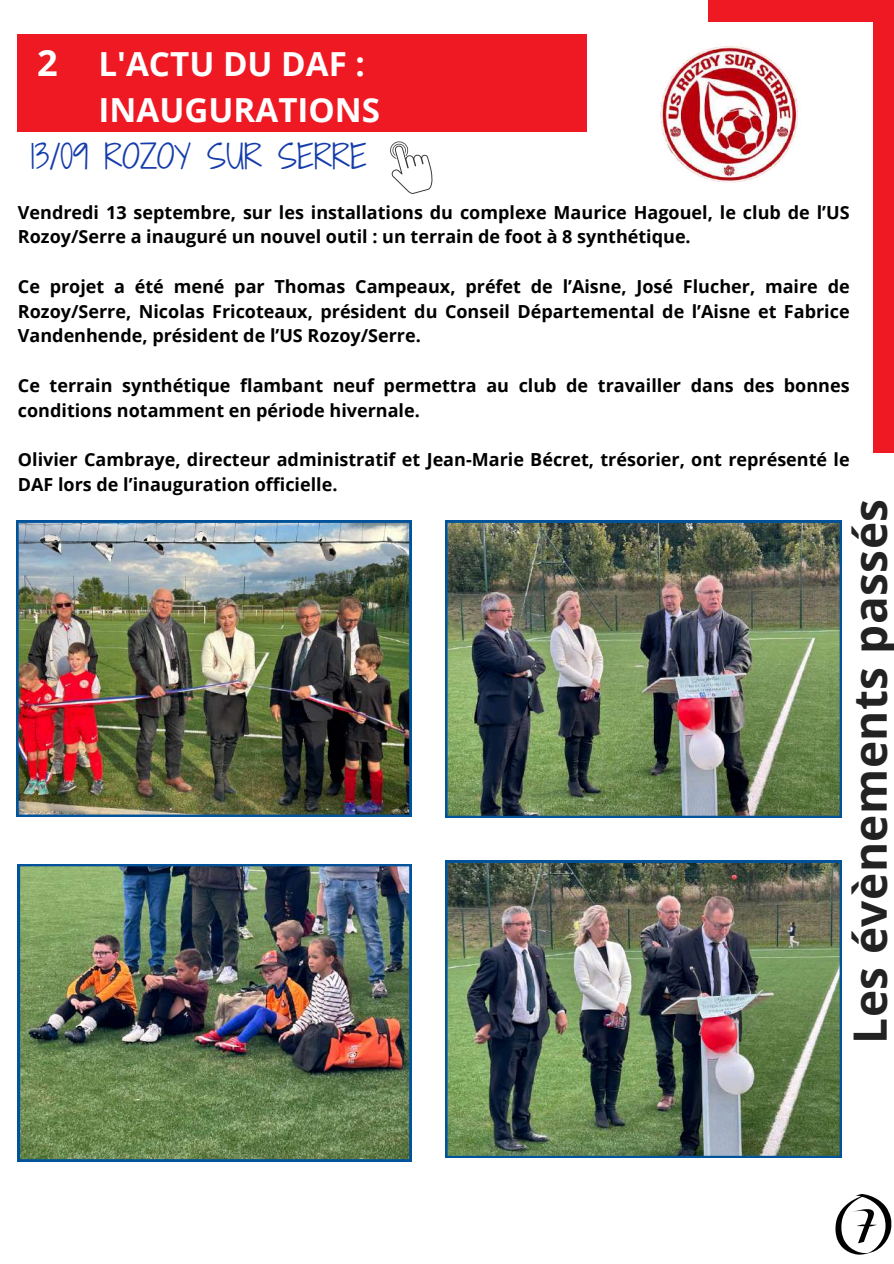
<style>
.page{position:relative;width:894px;height:1264px;background:#fff}
.page>*{position:absolute;margin:0;border:0;box-sizing:border-box;transform-origin:0 0}
.t1{font:700 46.05px "Open Sans";letter-spacing:.01em;color:#222}
.t2{font:700 36.15px "Open Sans";color:#fff}
.t3{font:700 33.15px/46.2px "Open Sans";color:#fff}
.t4{font:31.95px "Shadows Into Light Two";color:#143cab}
.t5{font:700 18px/24.8px "Open Sans";color:#000}
</style>
<div class="page">
<div style="left:18px;top:34px;width:569px;height:98px;background:#ef1923"></div>
<div style="left:872px;top:0;width:21px;height:452px;background:#ef1923"></div>
<div style="left:708px;top:0;width:182px;height:21px;background:#ef1923"></div>
<svg style="left:390px;top:141px;width:43px;height:53px"></svg>
<img style="left:445px;top:860px;width:396px;height:297px">
<img style="left:445px;top:520px;width:396px;height:297px">
<img style="left:18px;top:864px;width:393px;height:297px">
<img style="left:16px;top:520px;width:395px;height:296px">
<img style="left:660px;top:46px;width:138px;height:137px">
<svg style="left:835px;top:1194px;width:56px;height:60px"></svg>
<h2 class="t2" style="left:37px;top:37px;width:22px">2</h2>
<h3 class="t3" style="left:98px;top:40px;width:283px">L'ACTU DU DAF :<br>INAUGURATIONS</h3>
<h3 class="t4" style="left:30px;top:134px;width:338px">13/09 ROZOY SUR SERRE</h3>
<p class="t5" style="left:18px;top:199px;width:833px">Vendredi 13 septembre, sur les installations du complexe Maurice Hagouel, le club de l’US<br>Rozoy/Serre a inauguré un nouvel outil : un terrain de foot à 8 synthétique.</p>
<p class="t5" style="left:18px;top:273px;width:833px;text-align:justify">Ce projet a été mené par Thomas Campeaux, préfet de l’Aisne, José Flucher, maire de Rozoy/Serre, Nicolas Fricoteaux, président du Conseil Départemental de l’Aisne et Fabrice Vandenhende, président de l’US Rozoy/Serre.</p>
<p class="t5" style="left:18px;top:372px;width:833px">Ce terrain synthétique flambant neuf permettra au club de travailler dans des bonnes conditions notamment en période hivernale.</p>
<p class="t5" style="left:18px;top:447px;width:833px">Olivier Cambraye, directeur administratif et Jean-Marie Bécret, trésorier, ont représenté le<br>DAF lors de l’inauguration officielle.</p>
<h1 class="t1" style="left:837px;top:1043px;width:546px;rotate:-90deg">Les évènements passés</h1>
</div>
